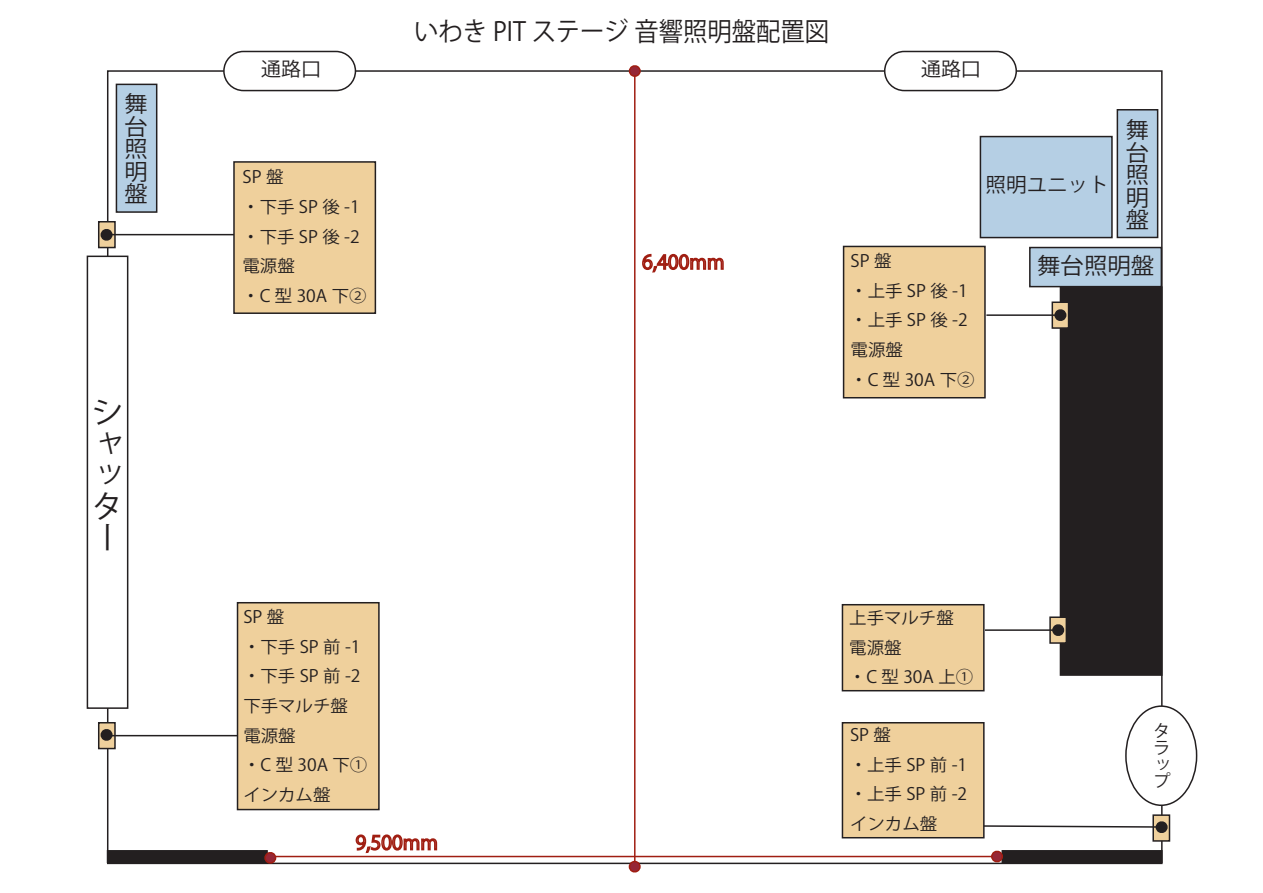
<style>
.page{position:relative;width:1263px;height:893px;background:#fff}
.page>*{position:absolute;margin:0;border:0;box-sizing:border-box;transform-origin:0 0}
.t1{font:31.2px/31.2px "Koz Go Pr 6 N";color:#231f20;text-align:justify}
.t2{font:26.1px "Koz Go Pr 6 N";color:#231f20;scale:.93 1}
.t3{font:22.65px "Koz Go Pr 6 N";color:#231f20}
.t4{font:22.5px/22.5px "Koz Go Pr 6 N";color:#231f20;text-align:justify}
.t5{font:20.1px "Koz Go Pr 6 N";color:#231f20}
.t6{font:19.35px "Koz Go Pr 6 N";color:#231f20}
.t7{font:16.95px/29.5px "Koz Go Pr 6 N";color:#231f20}
</style>
<div class="page">
<div style="left:107px;top:70px;width:1055px;height:794px;background:#fff;border:2px solid #231f20"></div>
<div style="left:87px;top:256px;width:41px;height:453px;background:#fff;border:2px solid #231f20"></div>
<div style="left:116px;top:84px;width:41px;height:129px;background:#b5cfe4;border:2px solid #231f20"></div>
<div style="left:1060px;top:286px;width:102px;height:390px;background:#231f20"></div>
<div style="left:1126px;top:706px;width:70px;height:99px;background:#fff;border-radius:50%"></div>
<div style="left:1125px;top:705px;width:72px;height:101px;border:2px solid #231f20;border-radius:50%"></div>
<div style="left:1116px;top:109px;width:42px;height:129px;background:#b5cfe4;border:2px solid #231f20"></div>
<div style="left:1029px;top:247px;width:133px;height:40px;background:#b5cfe4;border:2px solid #231f20"></div>
<div style="left:980px;top:136px;width:133px;height:102px;background:#b5cfe4;border:2px solid #231f20"></div>
<div style="left:224px;top:51px;width:131px;height:40px;background:#fff;border-radius:20px"></div>
<div style="left:223px;top:51px;width:133px;height:40px;border:2px solid #231f20;border-radius:20px"></div>
<div style="left:885px;top:51px;width:131px;height:40px;background:#fff;border-radius:20px"></div>
<div style="left:884px;top:51px;width:133px;height:40px;border:2px solid #231f20;border-radius:20px"></div>
<div style="left:107px;top:850px;width:161px;height:13px;background:#231f20"></div>
<div style="left:1001px;top:850px;width:161px;height:13px;background:#231f20"></div>
<hr style="left:634px;top:71px;width:1px;height:792px;background:#a01e12">
<hr style="left:267px;top:856px;width:735px;height:1px;background:#a01e12">
<svg style="left:628px;top:65px;width:13px;height:13px"></svg>
<svg style="left:264px;top:850px;width:13px;height:15px"></svg>
<svg style="left:990px;top:850px;width:14px;height:14px"></svg>
<svg style="left:628px;top:859px;width:13px;height:14px"></svg>
<svg style="left:642px;top:253px;width:82px;height:20px"></svg>
<svg style="left:355px;top:834px;width:83px;height:31px"></svg>
<div style="left:98px;top:221px;width:18px;height:27px;background:#efd09c;border:2px solid #231f20"></div>
<div style="left:1049px;top:616px;width:18px;height:28px;background:#efd09c;border:2px solid #231f20"></div>
<div style="left:1051px;top:301px;width:18px;height:28px;background:#efd09c;border:2px solid #231f20"></div>
<div style="left:98px;top:722px;width:18px;height:27px;background:#efd09c;border:2px solid #231f20"></div>
<div style="left:1152px;top:814px;width:18px;height:28px;background:#efd09c;border:2px solid #231f20"></div>
<div style="left:233px;top:161px;width:143px;height:153px;background:#efd09c;border:2px solid #231f20"></div>
<div style="left:843px;top:246px;width:143px;height:152px;background:#efd09c;border:2px solid #231f20"></div>
<div style="left:237px;top:602px;width:143px;height:208px;background:#efd09c;border:2px solid #231f20"></div>
<div style="left:842px;top:604px;width:142px;height:87px;background:#efd09c;border:2px solid #231f20"></div>
<hr style="left:108px;top:234px;width:126px;height:1px;background:#231f20">
<hr style="left:111px;top:735px;width:126px;height:1px;background:#231f20">
<hr style="left:986px;top:314px;width:74px;height:2px;background:#231f20">
<hr style="left:985px;top:629px;width:74px;height:2px;background:#231f20">
<svg style="left:100px;top:727px;width:13px;height:15px"></svg>
<svg style="left:100px;top:227px;width:13px;height:15px"></svg>
<svg style="left:1051px;top:623px;width:14px;height:14px"></svg>
<svg style="left:1054px;top:308px;width:13px;height:15px"></svg>
<div style="left:842px;top:722px;width:142px;height:116px;background:#efd09c;border:2px solid #231f20"></div>
<svg style="left:982px;top:820px;width:186px;height:15px"></svg>
<h3 class="t4" style="left:125px;top:93px;width:24px">舞台照明盤</h3>
<h1 class="t1" style="left:92px;top:397px;width:31px">シャッター</h1>
<h2 class="t2" style="left:414px;top:17px;width:448px">いわき PIT ステージ 音響照明盤配置図</h2>
<p class="t6" style="left:261px;top:58px;width:61px">通路口</p>
<p class="t6" style="left:921px;top:58px;width:61px">通路口</p>
<p class="t7" style="left:242px;top:163px;width:126px">SP 盤<br>・下手 SP 後 -1・下手 SP 後 -2電源盤<br>・C 型 30A 下②</p>
<p class="t7" style="left:850px;top:246px;width:126px">SP 盤<br>・上手 SP 後 -1・上手 SP 後 -2電源盤<br>・C 型 30A 下②</p>
<h3 class="t4" style="left:1126px;top:119px;width:24px">舞台照明盤</h3>
<h3 class="t3" style="left:1037px;top:253px;width:119px">舞台照明盤</h3>
<p class="t5" style="left:985px;top:174px;width:125px">照明ユニット</p>
<p class="t7" style="left:243px;top:602px;width:126px">SP 盤<br>・下手 SP 前 -1・下手 SP 前 -2下手マルチ盤電源盤<br>・C 型 30A 下①インカム盤</p>
<p class="t7" style="left:849px;top:603px;width:126px">上手マルチ盤電源盤<br>・C 型 30A 上①</p>
<p class="t7" style="left:850px;top:720px;width:119px">SP 盤<br>・上手 SP 前 -1・上手 SP 前 -2インカム盤</p>
<p class="t7" style="left:1153px;top:722px;width:19px;line-height:17px">タラップ</p>
</div>
